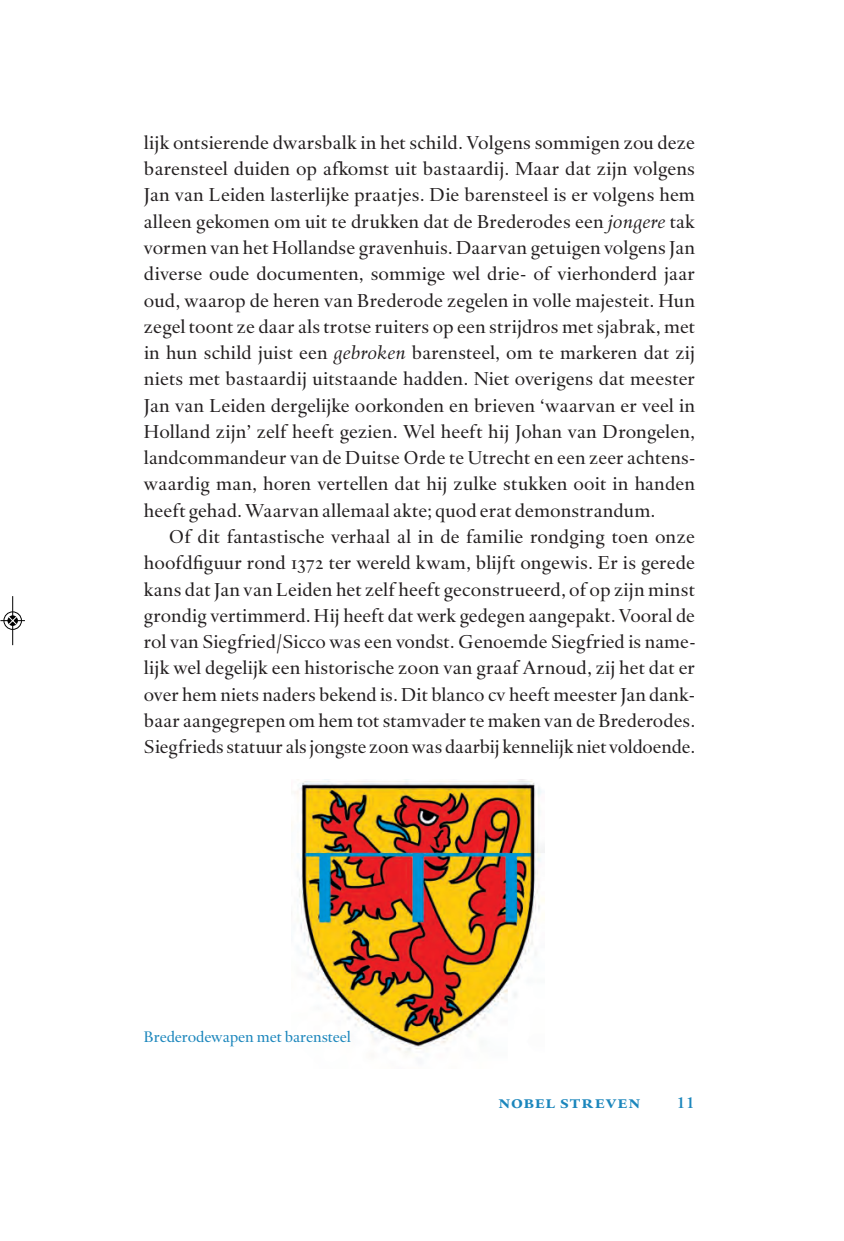
<style>
.page{position:relative;width:844px;height:1241px;background:#fff}
.page>*{position:absolute;margin:0;border:0;box-sizing:border-box;transform-origin:0 0}
.t1{font:19.25px/26.2px "DTL Haarlemmer SD";color:#231f20;text-align:justify}
.t2{font:700 17.5px "DTL Haarlemmer D Caps";letter-spacing:.05em;color:#1b86bc}
.t3{font:15.75px "DTL Haarlemmer SD";letter-spacing:-.01em;color:#1b86bc}
.t4{font:15.75px "DTL Haarlemmer D Medium";color:#1b86bc}
.s1{font-style:italic}
</style>
<div class="page">
<img style="left:295px;top:779px;width:249px;height:275px">
<div style="left:412px;top:3px;width:19px;height:19px;border:1px solid #fff;border-radius:50%"></div>
<div style="left:412px;top:1218px;width:19px;height:19px;border:1px solid #fff;border-radius:50%"></div>
<div style="left:3px;top:611px;width:19px;height:19px;border:1px solid #fff;border-radius:50%"></div>
<hr style="left:12px;top:596px;width:1px;height:49px;background:#000">
<div style="left:4px;top:611px;width:18px;height:18px;border:1px solid #000;border-radius:50%"></div>
<svg style="left:0;top:616px;width:25px;height:9px"></svg>
<p class="t1" style="left:144px;top:129px;width:553px">lijk ontsierende dwarsbalk in het schild. Volgens sommigen zou deze barensteel duiden op afkomst uit bastaardij. Maar dat zijn volgens Jan van Leiden lasterlijke praatjes. Die barensteel is er volgens hem alleen gekomen om uit te drukken dat de Brederodes een <span class="s1">jongere</span> tak vormen van het Hollandse gravenhuis. Daarvan getuigen volgens Jan diverse oude documenten, sommige wel drie- of vierhonderd jaar oud, waarop de heren van Brederode zegelen in volle majesteit. Hun zegel toont ze daar als trotse ruiters op een strijdros met sjabrak, met in hun schild juist een <span class="s1">gebroken</span> barensteel, om te markeren dat zij niets met bastaardij uitstaande hadden. Niet overigens dat meester Jan van Leiden dergelijke oorkonden en brieven ‘waarvan er veel in Holland zijn’ zelf heeft gezien. Wel heeft hij Johan van Drongelen, landcommandeur van de Duitse Orde te Utrecht en een zeer achtens&shy;waardig man, horen vertellen dat hij zulke stukken ooit in handen heeft gehad. Waarvan allemaal akte; quod erat demonstrandum.</p>
<p class="t1" style="left:144px;top:523px;width:553px;text-indent:25px">Of dit fantastische verhaal al in de familie rondging toen onze hoofdfiguur rond 1372 ter wereld kwam, blijft ongewis. Er is gerede kans dat Jan van Leiden het zelf heeft geconstrueerd, of op zijn minst grondig vertimmerd. Hij heeft dat werk gedegen aangepakt. Vooral de rol van Siegfried/Sicco was een vondst. Genoemde Siegfried is name&shy;lijk wel degelijk een historische zoon van graaf Arnoud, zij het dat er over hem niets naders bekend is. Dit blanco cv heeft meester Jan dank - baar aangegrepen om hem tot stamvader te maken van de Bredero des.<br>Siegfrieds statuur als jongste zoon was daarbij kennelijk niet voldoende.</p>
<p class="t3" style="left:144px;top:1027px;width:208px">Brederodewapen met barensteel</p>
<p class="t2" style="left:498px;top:1091px;width:143px">nobel streven</p>
<p class="t4" style="left:676px;top:1093px;width:20px">11</p>
</div>
